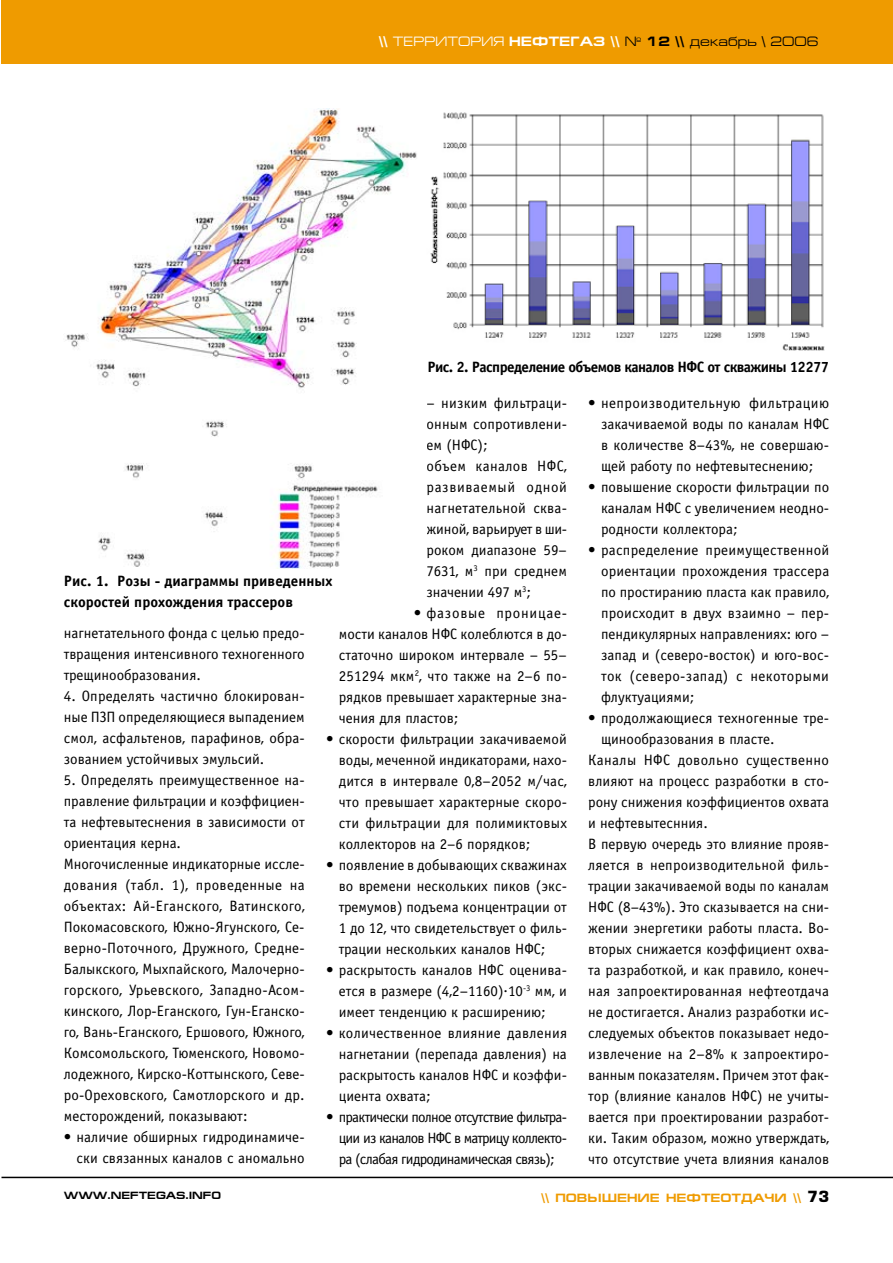
<style>
.page{position:relative;width:893px;height:1263px;background:#fff}
.page>*{position:absolute;margin:0;border:0;box-sizing:border-box;transform-origin:0 0}
.t1{font:15px/21px "Officina Sans C";color:#000;text-align:justify}
.t2{font:15px "Officina Sans C";letter-spacing:.025em;color:#000}
.t3{font:15px "Officina Sans C";letter-spacing:-.05em;color:#000}
.t4{font:15px "Officina Sans C";letter-spacing:.02em;color:#000}
.t5{font:700 15px/21px "Officina Sans C";color:#000}
.t6{font:700 15px "Officina Sans C";letter-spacing:-.04em;color:#000}
.t7{font:15px "Officina Sans C";letter-spacing:.03em;color:#000}
.t8{font:15px "Officina Sans C";letter-spacing:.05em;color:#000}
.t9{font:15px "Officina Sans C";letter-spacing:.04em;color:#000}
.t10{font:13.5px "Europe Ext";color:#000}
.t11{font:700 12px "Europe Ext";color:#ef9b00}
.t12{font:700 10.5px "Europe Ext";color:#000}
.s1{font-weight:700;color:#fff}
.s2{color:#fff}
.s3{font-weight:700}
.s4{font-family:"Europe";font-size:15px;color:#000}
</style>
<div class="page">
<div style="left:2px;top:0;width:891px;height:64px;background:#ef9b00"></div>
<hr style="left:2px;top:1177px;width:891px;height:1px;background:#000">
<img style="left:65px;top:109px;width:352px;height:460px">
<img style="left:430px;top:112px;width:395px;height:239px">
<p class="t10" style="left:379px;top:34px;width:441px"><span class="s1">\\</span> <span class="s2">ТЕРРИТОРИЯ</span> <span class="s1">НЕФТЕГАЗ \\</span> № <span class="s3">12 \\</span> декабрь \ 2006</p>
<p class="t6" style="left:427px;top:358px;width:403px">Рис. 2. Распределение объемов каналов НФС от скважины 12277</p>
<p class="t1" style="left:427px;top:392px;width:142px">– низким фильтраци-</p>
<p class="t1" style="left:427px;top:413px;width:142px">онным сопротивлени-</p>
<p class="t1" style="left:427px;top:434px;width:63px">ем (НФС);</p>
<p class="t2" style="left:414px;top:457px;width:155px">· объем каналов НФС,</p>
<p class="t9" style="left:427px;top:478px;width:142px">развиваемый одной</p>
<p class="t1" style="left:427px;top:497px;width:142px">нагнетательной сква-</p>
<p class="t1" style="left:427px;top:518px;width:142px">жиной, варьи-рует в ши-</p>
<p class="t1" style="left:427px;top:539px;width:142px">роком диапазоне 59–</p>
<p class="t1" style="left:427px;top:560px;width:142px">7631, м<sup>3</sup> при среднем</p>
<p class="t1" style="left:427px;top:581px;width:106px">значении 497 м<sup>3</sup>;</p>
<p class="t8" style="left:414px;top:604px;width:155px">· фазовые проницае-</p>
<p class="t1" style="left:339px;top:623px;width:230px">мости каналов НФС колеблются в до-</p>
<p class="t1" style="left:339px;top:644px;width:229px">статочно широком интервале – 55–</p>
<p class="t1" style="left:339px;top:665px;width:230px">251294 мкм<sup>2</sup>, что также на 2–6 по-</p>
<p class="t1" style="left:339px;top:686px;width:230px">рядков превышает характерные зна-</p>
<p class="t1" style="left:339px;top:707px;width:121px">чения для пластов;</p>
<p class="t1" style="left:326px;top:728px;width:242px">· скорости фильтрации закачиваемой</p>
<p class="t1" style="left:339px;top:749px;width:230px">воды, меченной индикаторами, нахо-</p>
<p class="t1" style="left:339px;top:770px;width:230px">дится в интервале 0,8–2052 м/час,</p>
<p class="t1" style="left:339px;top:791px;width:230px">что превышает характерные скоро-</p>
<p class="t1" style="left:339px;top:812px;width:230px">сти фильтрации для полимиктовых</p>
<p class="t1" style="left:339px;top:833px;width:193px">коллекторов на 2–6 порядков;</p>
<p class="t1" style="left:326px;top:854px;width:242px">· появление в добывающих скважинах</p>
<p class="t1" style="left:339px;top:875px;width:230px">во времени нескольких пиков (экс-</p>
<p class="t1" style="left:339px;top:896px;width:230px">тремумов) подъема концентрации от</p>
<p class="t1" style="left:339px;top:917px;width:230px">1 до 12, что свидетельствует о филь-</p>
<p class="t1" style="left:339px;top:938px;width:208px">трации нескольких каналов НФС;</p>
<p class="t1" style="left:326px;top:959px;width:242px">· раскрытость каналов НФС оценива-</p>
<p class="t1" style="left:339px;top:980px;width:230px">ется в размере (4,2–1160).10<sup>-3</sup> мм, и</p>
<p class="t1" style="left:339px;top:1001px;width:209px">имеет тенденцию к расширению;</p>
<p class="t1" style="left:326px;top:1022px;width:243px">· количественное влияние давления</p>
<p class="t1" style="left:339px;top:1043px;width:230px">нагнетании (перепада давления) на</p>
<p class="t1" style="left:339px;top:1064px;width:230px">раскрытость каналов НФС и коэффи-</p>
<p class="t1" style="left:339px;top:1085px;width:94px">циента охвата;</p>
<p class="t3" style="left:326px;top:1108px;width:242px">· практически полное отсутствие фильтра-</p>
<p class="t3" style="left:339px;top:1129px;width:230px">ции из каналов НФС в матрицу коллекто-</p>
<p class="t3" style="left:339px;top:1150px;width:218px">ра (слабая гидродинамическая связь);</p>
<p class="t5" style="left:64px;top:571px;width:270px">Рис. 1. Розы - диаграммы приведенных скоростей прохождения трассеров</p>
<p class="t1" style="left:64px;top:623px;width:242px">нагнетательного фонда с целью предо&shy;твращения интенсивного техногенного трещинообразования.</p>
<p class="t1" style="left:64px;top:686px;width:242px">4. Определять частично блокирован&shy;ные ПЗП определяющиеся выпадением смол, асфальтенов, парафинов, обра&shy;зованием устойчивых эмульсий.</p>
<p class="t1" style="left:64px;top:770px;width:242px">5. Определять преимущественное на-</p>
<p class="t1" style="left:64px;top:791px;width:242px">правление фильтрации и коэффициен-</p>
<p class="t1" style="left:64px;top:812px;width:242px">та нефтевытеснения в зависимости от</p>
<p class="t1" style="left:64px;top:833px;width:119px">ориентация керна.</p>
<p class="t1" style="left:64px;top:854px;width:242px">Многочисленные индикаторные иссле-</p>
<p class="t2" style="left:64px;top:877px;width:243px">дования (табл. 1), проведенные на</p>
<p class="t4" style="left:64px;top:898px;width:242px">объектах: Ай-Еганского, Ватинского,</p>
<p class="t1" style="left:64px;top:917px;width:240px">Покомасовского, Южно-Ягунского, Се-</p>
<p class="t1" style="left:64px;top:938px;width:242px">верно-Поточного, Дружного, Средне-</p>
<p class="t1" style="left:64px;top:959px;width:241px">Балыкского, Мыхпайского, Малочер-но-</p>
<p class="t4" style="left:64px;top:982px;width:241px">горского, Урьевского, Западно-Асом-</p>
<p class="t1" style="left:64px;top:1001px;width:241px">кинского, Лор-Еганского, Гун-Еган-ско-</p>
<p class="t1" style="left:64px;top:1022px;width:242px">го, Вань-Еганского, Ершового, Южного,</p>
<p class="t1" style="left:64px;top:1043px;width:241px">Комсомольского, Тюменского, Новомо-</p>
<p class="t1" style="left:64px;top:1064px;width:241px">ло-дежного, Кирско-Коттынского, Се-ве-</p>
<p class="t1" style="left:64px;top:1085px;width:242px">ро-Ореховского, Самотлорского и др.</p>
<p class="t1" style="left:64px;top:1106px;width:185px">месторождений, показывают:</p>
<p class="t1" style="left:64px;top:1127px;width:241px">· наличие обширных гидродинамиче-</p>
<p class="t1" style="left:77px;top:1148px;width:230px">ски связанных каналов с аномально</p>
<p class="t7" style="left:588px;top:394px;width:243px">· непроизводительную фильтрацию</p>
<p class="t1" style="left:601px;top:413px;width:230px">закачиваемой воды по каналам НФС</p>
<p class="t1" style="left:601px;top:434px;width:230px">в количестве 8–43%, не совершаю-</p>
<p class="t1" style="left:601px;top:455px;width:214px">щей работу по нефтевытеснению;</p>
<p class="t1" style="left:588px;top:476px;width:242px">· повышение скорости фильтрации по</p>
<p class="t1" style="left:601px;top:497px;width:230px">каналам НФС с увеличением неодно-</p>
<p class="t1" style="left:601px;top:518px;width:138px">родности коллектора;</p>
<p class="t4" style="left:588px;top:541px;width:243px">· распределение преимущественной</p>
<p class="t1" style="left:601px;top:560px;width:230px">ориентации прохождения трассера</p>
<p class="t1" style="left:601px;top:581px;width:230px">по простиранию пласта как правило,</p>
<p class="t1" style="left:601px;top:602px;width:230px">происходит в двух взаимно – пер-</p>
<p class="t1" style="left:601px;top:623px;width:230px">пендикулярных направлениях: юго –</p>
<p class="t1" style="left:601px;top:644px;width:230px">запад и (северо-восток) и юго-вос-</p>
<p class="t2" style="left:601px;top:667px;width:230px">ток (северо-запад) с некоторыми</p>
<p class="t1" style="left:601px;top:686px;width:95px">флуктуациями;</p>
<p class="t1" style="left:588px;top:707px;width:242px">· продолжающиеся техногенные тре-</p>
<p class="t1" style="left:601px;top:728px;width:175px">щинообразования в пласте.</p>
<p class="t2" style="left:588px;top:751px;width:242px">Каналы НФС довольно существенно</p>
<p class="t1" style="left:588px;top:770px;width:242px">влияют на процесс разработки в сто-</p>
<p class="t1" style="left:588px;top:791px;width:242px">рону снижения коэффициентов охвата</p>
<p class="t1" style="left:588px;top:812px;width:121px">и нефтевытеснния.</p>
<p class="t1" style="left:588px;top:833px;width:242px">В первую очередь это влияние прояв-</p>
<p class="t1" style="left:588px;top:854px;width:242px">ляется в непроизводительной филь-</p>
<p class="t1" style="left:588px;top:875px;width:242px">трации закачиваемой воды по каналам</p>
<p class="t1" style="left:588px;top:896px;width:242px">НФС (8–43%). Это сказывается на сни-</p>
<p class="t1" style="left:588px;top:917px;width:242px">жении энергетики работы пласта. Во-</p>
<p class="t1" style="left:588px;top:938px;width:242px">вторых снижается коэффициент охва-</p>
<p class="t1" style="left:588px;top:959px;width:242px">та разработкой, и как правило, конеч-</p>
<p class="t1" style="left:588px;top:980px;width:242px">ная запроектированная нефтеотдача</p>
<p class="t1" style="left:588px;top:1001px;width:242px">не достигается. Анализ разработки ис-</p>
<p class="t1" style="left:588px;top:1022px;width:242px">следуемых объектов показывает недо-</p>
<p class="t1" style="left:588px;top:1043px;width:242px">извлечение на 2–8% к запроектиро-</p>
<p class="t1" style="left:588px;top:1064px;width:242px">ванным показателям. Причем этот фак-</p>
<p class="t1" style="left:588px;top:1085px;width:242px">тор (влияние каналов НФС) не учиты-</p>
<p class="t1" style="left:588px;top:1106px;width:242px">вается при проектировании разработ-</p>
<p class="t1" style="left:588px;top:1127px;width:242px">ки. Таким образом, можно утверждать,</p>
<p class="t1" style="left:588px;top:1148px;width:242px">что отсутствие учета влияния каналов</p>
<p class="t12" style="left:64px;top:1189px;width:159px">WWW.NEFTEGAS.INFO</p>
<p class="t11" style="left:541px;top:1191px;width:120px">\\ повышениенефте</p>
<p class="t11" style="left:721px;top:1191px;width:110px">отдачи \\ <span class="s4">73</span></p>
</div>
